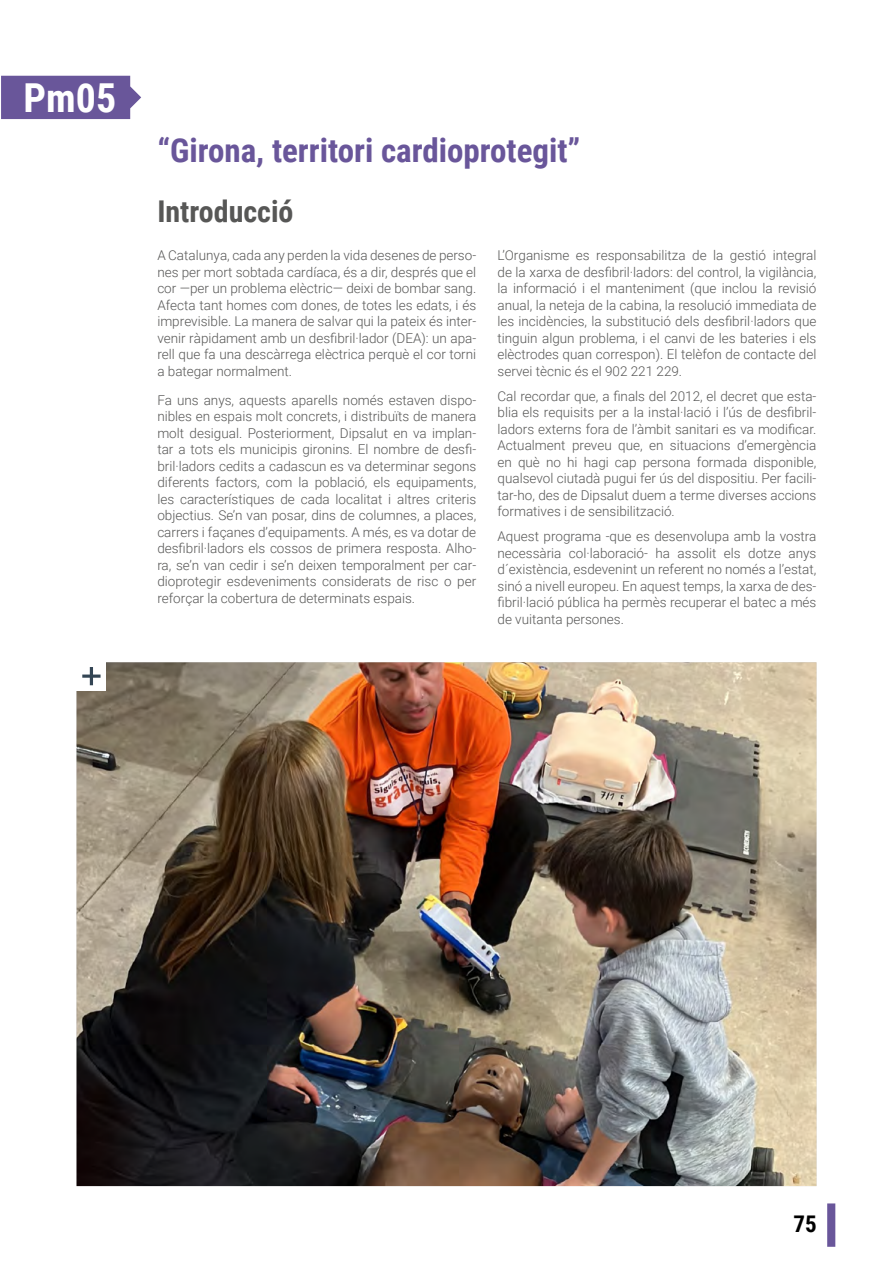
<style>
.page{position:relative;width:893px;height:1263px;background:#fff}
.page>*{position:absolute;margin:0;border:0;box-sizing:border-box;transform-origin:0 0}
.t1{font:700 39.9px "Roboto Condensed";color:#fff}
.t2{font:700 33px "Roboto Condensed";color:#69569a}
.t3{font:700 30px "Roboto Condensed";color:#575756}
.t4{font:700 22.95px "Roboto Condensed";color:#000}
.t5{font:300 13.5px/16.5px "Roboto";color:#575756;text-align:justify}
</style>
<div class="page">
<svg style="left:827px;top:1203px;width:8px;height:44px"></svg>
<div style="left:1px;top:76px;width:140px;height:43px;background:#69569a"></div>
<img style="left:77px;top:662px;width:739px;height:524px">
<div style="left:77px;top:661px;width:29px;height:30px;background:#fff"></div>
<svg style="left:82px;top:667px;width:19px;height:18px"></svg>
<h1 class="t1" style="left:24px;top:58px;width:77px">Pt01</h1>
<h1 class="t1" style="left:24px;top:70px;width:94px">Pm05</h1>
<h2 class="t2" style="left:157px;top:127px;width:425px">“Girona, territori cardioprotegit”</h2>
<h3 class="t3" style="left:157px;top:191px;width:138px">Introducció</h3>
<p class="t5" style="left:157px;top:247px;width:320px">A Catalunya, cada any perden la vida desenes de perso&shy;nes per mort sobtada cardíaca, és a dir, després que el cor —per un problema elèctric— deixi de bombar sang.<br>Afecta tant homes com dones, de totes les edats, i és imprevisible. La manera de salvar qui la pateix és inter&shy;venir ràpidament amb un desfibril·lador (DEA): un apa&shy;rell que fa una descàrrega elèctrica perquè el cor torni a bategar normalment.</p>
<p class="t5" style="left:157px;top:391px;width:320px">Fa uns anys, aquests aparells només estaven dispo&shy;nibles en espais molt concrets, i distribuïts de manera molt desigual. Posteriorment, Dipsalut en va implan&shy;tar a tots els municipis gironins. El nombre de desfi&shy;bril·ladors cedits a cadascun es va determinar segons diferents factors, com la població, els equipaments, les característiques de cada localitat i altres criteris objectius. Se’n van posar, dins de columnes, a places, carrers i façanes d’equipaments. A més, es va dotar de desfibril·ladors els cossos de primera resposta. Alho&shy;ra, se’n van cedir i se’n deixen temporalment per car&shy;dioprotegir esdeveniments considerats de risc o per reforçar la cobertura de determinats espais.</p>
<p class="t5" style="left:497px;top:246px;width:320px">L’Organisme es responsabilitza de la gestió integral de la xarxa de desfibril·ladors: del control, la vigilància, la informació i el manteniment (que inclou la revisió anual, la neteja de la cabina, la resolució immediata de les incidències, la substitució dels desfibril·ladors que tinguin algun problema, i el canvi de les bateries i els elèctrodes quan correspon). El telèfon de contacte del servei tècnic és el 902 221 229.</p>
<p class="t5" style="left:497px;top:387px;width:320px">Cal recordar que, a finals del 2012, el decret que esta&shy;blia els requisits per a la instal·lació i l’ús de desfibril· ladors externs fora de l’àmbit sanitari es va modificar.<br>Actualment preveu que, en situacions d’emergència en què no hi hagi cap persona formada disponible, qualsevol ciutadà pugui fer ús del dispositiu. Per facili&shy;tar-ho, des de Dipsalut duem a terme diverses accions formatives i de sensibilització.</p>
<p class="t5" style="left:497px;top:527px;width:320px">Aquest programa -que es desenvolupa amb la vostra necessària col·laboració- ha assolit els dotze anys d´existència, esdevenint un referent no només a l’estat, sinó a nivell europeu. En aquest temps, la xarxa de des&shy;fibril·lació pública ha permès recuperar el batec a més de vuitanta persones.</p>
<h3 class="t4" style="left:793px;top:1207px;width:25px">75</h3>
</div>
